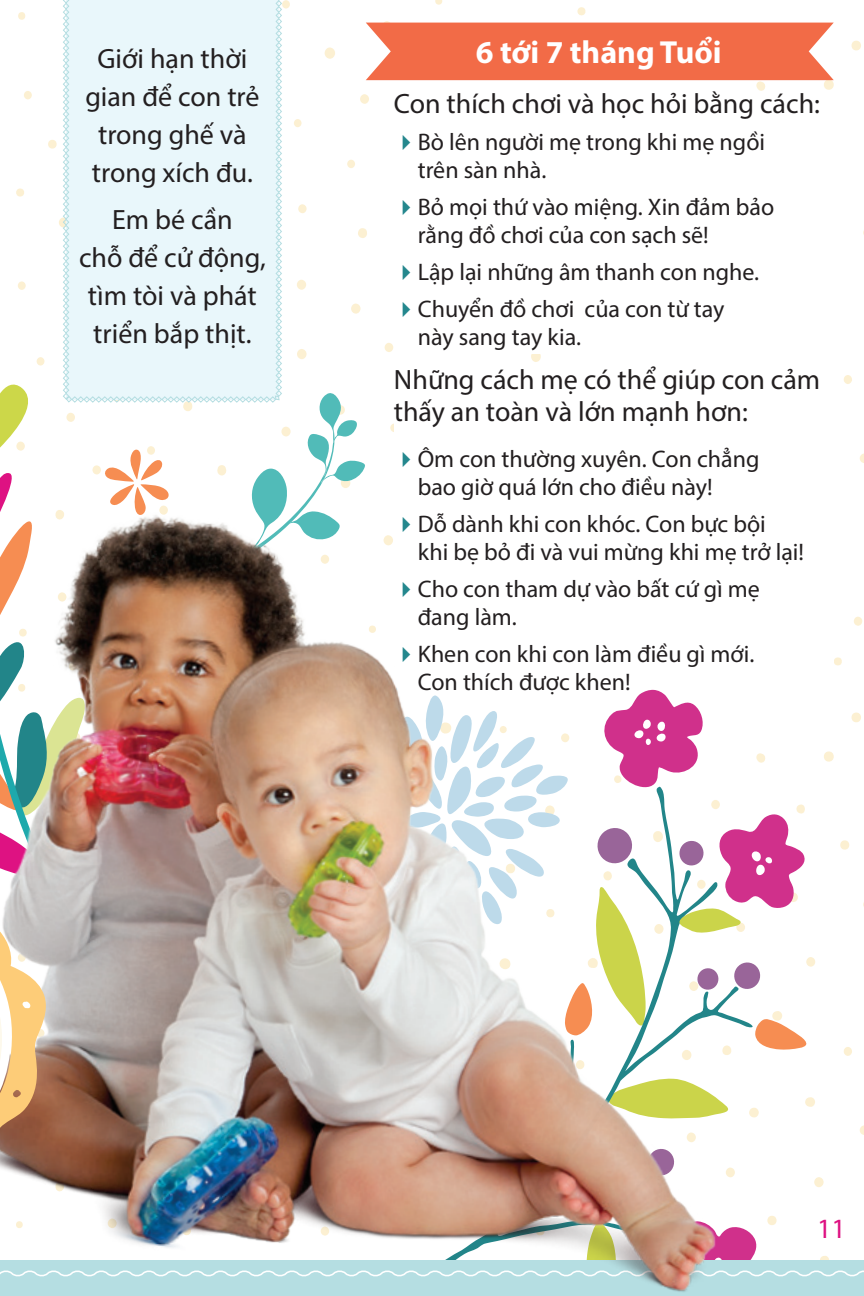
<style>
.page{position:relative;width:864px;height:1296px;background:#fff}
.page>*{position:absolute;margin:0;border:0;box-sizing:border-box;transform-origin:0 0}
.t1{font:700 32px "Myriad Pro";color:#fff}
.t2{font:28px/38px "Myriad Pro";color:#231f20;text-align:center}
.t3{font:28px "Myriad Pro";color:#de1282}
.t4{font:24px/28px "Myriad Pro";color:#231f20}
.s1{color:#24878d}
</style>
<div class="page">
<svg style="left:735px;top:1220px;width:129px;height:76px"></svg>
<img style="left:0;top:1208px;width:735px;height:88px">
<img style="left:0;top:0;width:847px;height:1208px">
<p class="t2" style="left:85px;top:39px;width:176px">Giới hạn thời gian để con trẻ trong ghế và trong xích đu.</p>
<p class="t2" style="left:79px;top:200px;width:188px">Em bé cần<br>chỗ để cử động, tìm tòi và phát triển bắp thịt.</p>
<p class="t1" style="left:476px;top:32px;width:247px">6 tới 7 tháng Tuổi</p>
<p class="t2" style="left:394px;top:84px;width:428px">Con thích chơi và học hỏi bằng cách:</p>
<p class="t4" style="left:418px;top:127px;width:349px;text-indent:-24px"><span class="s1">✔</span>Bò lên người mẹ trong khi mẹ ngồi trên sàn nhà.</p>
<p class="t4" style="left:418px;top:192px;width:358px;text-indent:-24px"><span class="s1">✔</span>Bỏ mọi thứ vào miệng. Xin đảm bảo rằng đồ chơi của con sạch sẽ!</p>
<p class="t4" style="left:394px;top:257px;width:367px"><span class="s1">✔</span>Lập lại những âm thanh con nghe.</p>
<p class="t4" style="left:418px;top:294px;width:308px;text-indent:-24px"><span class="s1">✔</span>Chuyển đồ chơi của con từ tay này sang tay kia.</p>
<p class="t2" style="left:394px;top:364px;width:428px;line-height:32px;text-align:left">Những cách mẹ có thể giúp con cảm thấy an toàn và lớn mạnh hơn:</p>
<p class="t4" style="left:418px;top:445px;width:343px;text-indent:-24px"><span class="s1">✔</span>Ôm con thường xuyên. Con chẳng bao giờ quá lớn cho điều này!</p>
<p class="t4" style="left:418px;top:510px;width:388px;text-indent:-24px"><span class="s1">✔</span>Dỗ dành khi con khóc. Con bực bội<br>khi bẹ bỏ đi và vui mừng khi mẹ trở lại!</p>
<p class="t4" style="left:418px;top:575px;width:343px;text-indent:-24px"><span class="s1">✔</span>Cho con tham dự vào bất cứ gì mẹ đang làm.</p>
<p class="t4" style="left:418px;top:640px;width:338px;text-indent:-24px"><span class="s1">✔</span>Khen con khi con làm điều gì mới.<br>Con thích được khen!</p>
<p class="t3" style="left:817px;top:1211px;width:30px">11</p>
</div>
